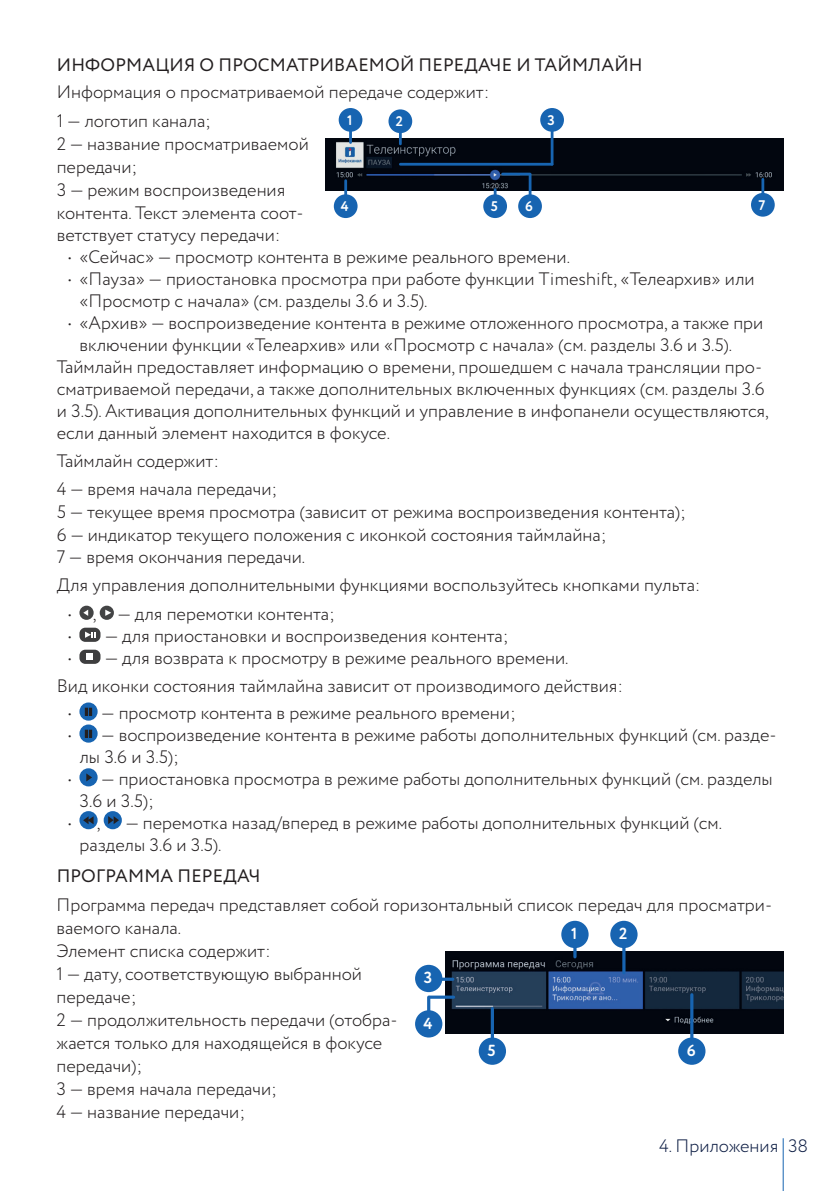
<style>
.page{position:relative;width:840px;height:1191px;background:#fff}
.page>*{position:absolute;margin:0;border:0;box-sizing:border-box;transform-origin:0 0}
.t1{font:300 18px/23px "Circe";color:#231f20}
.t2{font:18px "Circe";letter-spacing:.01em;color:#231f20}
.t3{font:300 18px "Circe";color:#112147}
.t4{font:700 16px "Circe Rounded";color:#fff}
.t5{font:700 14px "Circe Rounded";color:#fff}
</style>
<div class="page">
<hr style="left:782px;top:1138px;width:1px;height:53px;background:#1764b1">
<div style="left:80px;top:606px;width:13px;height:13px;background:#434445;border-radius:50%"></div>
<div style="left:79px;top:605px;width:15px;height:15px;border:2px solid #434445;border-radius:50%"></div>
<svg style="left:83px;top:610px;width:5px;height:6px"></svg>
<div style="left:101px;top:606px;width:12px;height:13px;background:#434445;border-radius:50%"></div>
<div style="left:100px;top:605px;width:14px;height:15px;border:2px solid #434445;border-radius:50%"></div>
<svg style="left:105px;top:609px;width:6px;height:7px"></svg>
<div style="left:79px;top:627px;width:21px;height:15px;background:#3e3e3f;border-radius:6px"></div>
<svg style="left:85px;top:631px;width:10px;height:7px"></svg>
<div style="left:79px;top:649px;width:21px;height:15px;background:#3e3e3f;border-radius:6px"></div>
<div style="left:86px;top:653px;width:7px;height:7px;background:#fff"></div>
<svg style="left:80px;top:703px;width:17px;height:16px"></svg>
<div style="left:79px;top:702px;width:19px;height:18px;border:2px solid #1764b1;border-radius:50%"></div>
<svg style="left:85px;top:708px;width:7px;height:7px"></svg>
<svg style="left:80px;top:725px;width:17px;height:16px"></svg>
<div style="left:79px;top:724px;width:19px;height:18px;border:2px solid #1764b1;border-radius:50%"></div>
<svg style="left:85px;top:730px;width:7px;height:7px"></svg>
<div style="left:80px;top:769px;width:17px;height:16px;background:#1764b1;border-radius:50%"></div>
<div style="left:79px;top:768px;width:19px;height:18px;border:2px solid #1764b1;border-radius:50%"></div>
<svg style="left:86px;top:773px;width:6px;height:8px"></svg>
<div style="left:80px;top:812px;width:17px;height:16px;background:#1764b1;border-radius:50%"></div>
<div style="left:79px;top:811px;width:19px;height:18px;border:2px solid #1764b1;border-radius:50%"></div>
<svg style="left:83px;top:816px;width:10px;height:8px"></svg>
<div style="left:105px;top:812px;width:16px;height:16px;background:#1764b1;border-radius:50%"></div>
<div style="left:104px;top:811px;width:18px;height:18px;border:2px solid #1764b1;border-radius:50%"></div>
<svg style="left:108px;top:816px;width:11px;height:8px"></svg>
<img style="left:325px;top:138px;width:457px;height:52px">
<hr style="left:349px;top:121px;width:3px;height:21px;background:#1764b1">
<div style="left:338px;top:108px;width:24px;height:24px;background:#1764b1;border-radius:50%"></div>
<hr style="left:399px;top:123px;width:2px;height:21px;background:#1764b1">
<div style="left:388px;top:109px;width:24px;height:24px;background:#1764b1;border-radius:50%"></div>
<hr style="left:550px;top:121px;width:3px;height:43px;background:#1764b1">
<div style="left:540px;top:108px;width:23px;height:24px;background:#1764b1;border-radius:50%"></div>
<hr style="left:400px;top:163px;width:151px;height:3px;background:#1764b1">
<hr style="left:493px;top:190px;width:3px;height:21px;background:#1764b1">
<div style="left:483px;top:194px;width:23px;height:24px;background:#1764b1;border-radius:50%"></div>
<hr style="left:528px;top:174px;width:3px;height:32px;background:#1764b1">
<hr style="left:502px;top:173px;width:27px;height:2px;background:#1764b1">
<div style="left:518px;top:194px;width:23px;height:24px;background:#1764b1;border-radius:50%"></div>
<hr style="left:344px;top:181px;width:3px;height:21px;background:#1764b1">
<div style="left:333px;top:194px;width:24px;height:24px;background:#1764b1;border-radius:50%"></div>
<hr style="left:761px;top:179px;width:2px;height:22px;background:#1764b1">
<div style="left:750px;top:193px;width:24px;height:24px;background:#1764b1;border-radius:50%"></div>
<img style="left:445px;top:951px;width:338px;height:83px">
<div style="left:478px;top:1037px;width:27px;height:27px;background:#1764b1;border-radius:50%"></div>
<hr style="left:427px;top:997px;width:3px;height:35px;background:#1764b1">
<div style="left:415px;top:1010px;width:27px;height:27px;background:#1764b1;border-radius:50%"></div>
<svg style="left:689px;top:994px;width:4px;height:43px"></svg>
<div style="left:677px;top:1037px;width:28px;height:27px;background:#1764b1;border-radius:50%"></div>
<hr style="left:573px;top:932px;width:3px;height:25px;background:#1764b1">
<div style="left:561px;top:920px;width:27px;height:28px;background:#1764b1;border-radius:50%"></div>
<hr style="left:622px;top:932px;width:3px;height:40px;background:#1764b1">
<div style="left:610px;top:920px;width:27px;height:28px;background:#1764b1;border-radius:50%"></div>
<hr style="left:429px;top:995px;width:24px;height:3px;background:#1764b1">
<hr style="left:428px;top:977px;width:24px;height:3px;background:#1764b1">
<div style="left:415px;top:964px;width:27px;height:28px;background:#1764b1;border-radius:50%"></div>
<hr style="left:490px;top:1008px;width:3px;height:32px;background:#1764b1">
<p class="t2" style="left:57px;top:53px;width:587px">ИНФОРМАЦИЯ О ПРОСМАТРИВАЕМОЙ ПЕРЕДАЧЕ И ТАЙМЛАЙН</p>
<p class="t1" style="left:57px;top:78px;width:434px;line-height:28.6px">Информация о просматриваемой передаче содержит:<br>1 — логотип канала;</p>
<p class="t1" style="left:57px;top:133px;width:253px">2 — название просматриваемой передачи;<br>3 — режим воспроизведения контента. Текст элемента соот&shy;ветствует статусу передачи:</p>
<p class="t1" style="left:68px;top:246px;width:503px">• «Сейчас» — просмотр контента в режиме реального времени.</p>
<p class="t1" style="left:79px;top:268px;width:676px;line-height:22px;text-indent:-11px">• «Пауза» — приостановка просмотра при работе функции Timeshift, «Телеархив» или «Просмотр с начала» (см. разделы 3.6 и 3.5).</p>
<p class="t1" style="left:68px;top:312px;width:696px">• «Архив» — воспроизведение контента в режиме отложенного просмотра, а также при</p>
<p class="t1" style="left:79px;top:334px;width:654px">включении функции «Телеархив» или «Просмотр с начала» (см. разделы 3.6 и 3.5).</p>
<p class="t1" style="left:57px;top:356px;width:706px">Таймлайн предоставляет информацию о времени, прошедшем с начала трансляции про-</p>
<p class="t1" style="left:57px;top:378px;width:709px">сматриваемой передачи, а также дополнительных включенных функциях (см. разделы 3.6</p>
<p class="t1" style="left:57px;top:400px;width:713px">и 3.5). Активация дополнительных функций и управление в инфопанели осуществляются,</p>
<p class="t1" style="left:57px;top:422px;width:334px">если данный элемент находится в фокусе.</p>
<p class="t1" style="left:57px;top:447px;width:222px;line-height:28.6px">Таймлайн содержит:<br>4 — время начала передачи;</p>
<p class="t1" style="left:57px;top:501px;width:630px;line-height:22.4px">5 — текущее время просмотра (зависит от режима воспроизведения контента);<br>6 — индикатор текущего положения с иконкой состояния таймлайна;<br>7 — время окончания передачи.</p>
<p class="t1" style="left:57px;top:574px;width:645px">Для управления дополнительными функциями воспользуйтесь кнопками пульта:</p>
<p class="t1" style="left:68px;top:602px;width:268px">• , — для перемотки контента;</p>
<p class="t1" style="left:68px;top:624px;width:442px">• — для приостановки и воспроизведения контента;</p>
<p class="t1" style="left:57px;top:644px;width:567px;line-height:27.6px;text-indent:11px">• — для возврата к просмотру в режиме реального времени.<br>Вид иконки состояния таймлайна зависит от производимого действия:</p>
<p class="t1" style="left:68px;top:702px;width:449px">• — просмотр контента в режиме реального времени;</p>
<p class="t1" style="left:79px;top:724px;width:698px;line-height:22px;text-indent:-11px">• — воспроизведение контента в режиме работы дополнительных функций (см. разде&shy;лы 3.6 и 3.5);</p>
<p class="t1" style="left:79px;top:768px;width:694px;line-height:22px;text-indent:-11px">• — приостановка просмотра в режиме работы дополнительных функций (см. разделы<br>3.6 и 3.5);</p>
<p class="t1" style="left:68px;top:812px;width:34px">• ,</p>
<p class="t5" style="left:347px;top:112px;width:7px">1</p>
<p class="t5" style="left:395px;top:113px;width:9px">2</p>
<p class="t5" style="left:547px;top:112px;width:9px">3</p>
<p class="t5" style="left:341px;top:198px;width:9px">4</p>
<p class="t5" style="left:490px;top:198px;width:9px">5</p>
<p class="t5" style="left:525px;top:198px;width:9px">6</p>
<p class="t5" style="left:758px;top:196px;width:8px">7</p>
<p class="t1" style="left:79px;top:812px;width:643px;line-height:22px;text-indent:46px">— перемотка назад/вперед в режиме работы дополнительных функций (см. разделы 3.6 и 3.5).</p>
<p class="t2" style="left:57px;top:864px;width:205px">ПРОГРАММА ПЕРЕДАЧ</p>
<p class="t1" style="left:57px;top:893px;width:716px">Программа передач представляет собой горизонтальный список передач для просматри&shy;ваемого канала.<br>Элемент списка содержит:<br>1 — дату, соответствующую выбранной<br>передаче;<br>2 — продолжительность передачи (отобра-<br>жается только для находящейся в фокусе<br>передачи);<br>3 — время начала передачи;<br>4 — название передачи;</p>
<p class="t4" style="left:571px;top:924px;width:8px">1</p>
<p class="t4" style="left:618px;top:924px;width:10px">2</p>
<p class="t4" style="left:423px;top:968px;width:10px">3</p>
<p class="t4" style="left:423px;top:1013px;width:11px">4</p>
<p class="t4" style="left:686px;top:1040px;width:11px">6</p>
<p class="t4" style="left:487px;top:1040px;width:10px">5</p>
<p class="t3" style="left:658px;top:1134px;width:150px">4. Приложения 38</p>
</div>
